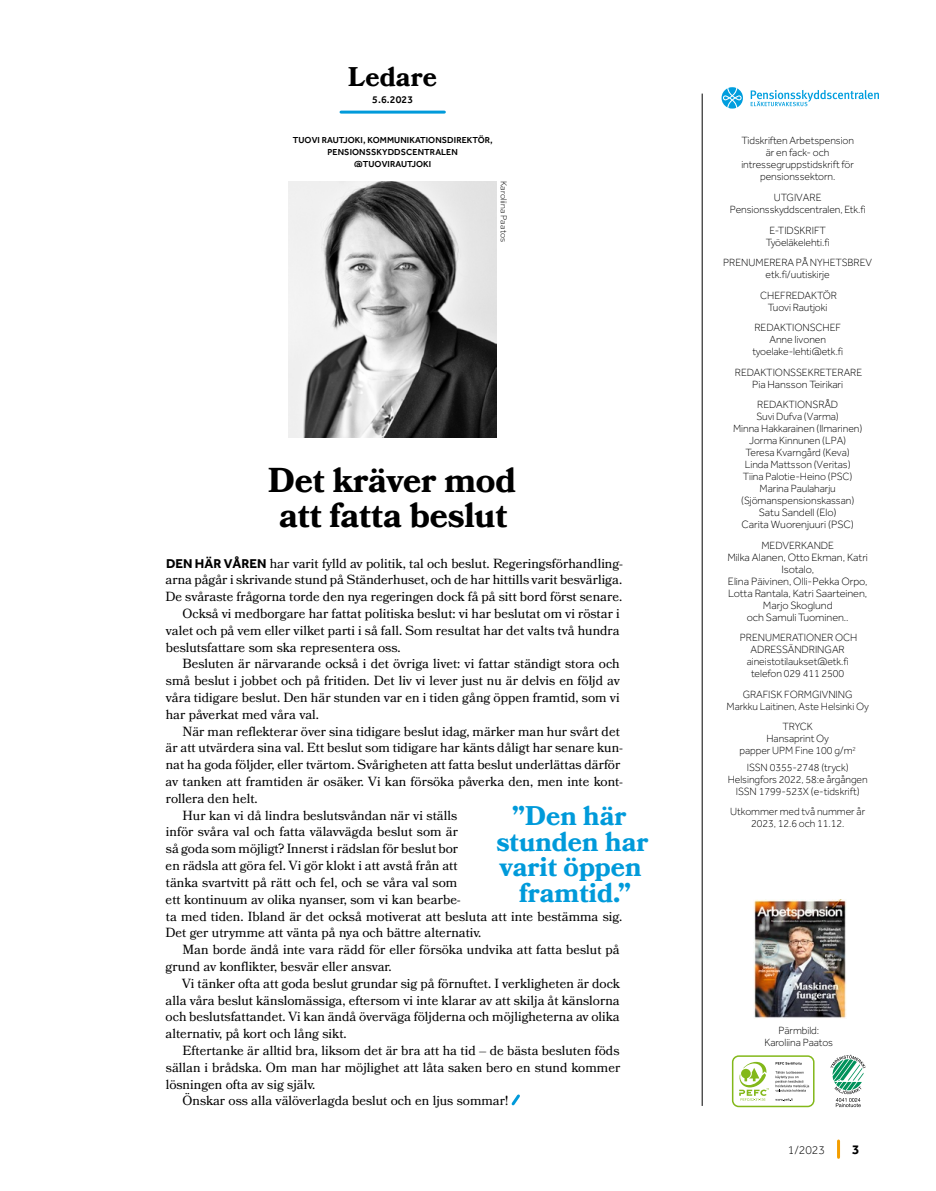
<style>
.page{position:relative;width:936px;height:1191px;background:#fff}
.page>*{position:absolute;margin:0;border:0;box-sizing:border-box;transform-origin:0 0}
._01_otsikko_kainalo{font:700 34.5px/34.5px "Bookmania";letter-spacing:-.005em;color:#000;text-align:center}
.t1{font:700 27px/25.5px "Bookmania";color:#009ada;text-align:center}
.t2{font:700 27px "Bookmania";color:#000}
.t3{font:700 13.5px "Effra";color:#000}
._04_Teksti_sisennys{font:13.2px/16.8px "Bookmania";color:#000;text-align:justify}
._04_Teksti{font:13.2px/16.8px "Bookmania";color:#000;text-align:justify}
.t4{font:300 12px "Effra";color:#000}
.t5{font:300 10.95px/12px "Effra";letter-spacing:-.005em;color:#000;text-align:center}
.t6{font:300 10.8px/12px "Effra";letter-spacing:-.005em;color:#000;text-align:center}
.t7{font:500 10.5px "Effra";color:#000}
._03_Tekijä{font:500 9px/12px "Effra";letter-spacing:.01em;color:#000;text-align:center}
.t8{font:300 9px "Effra";letter-spacing:.01em;color:#000}
.s1{font-family:"Effra";font-weight:700}
</style>
<div class="page">
<img style="left:289px;top:181px;width:207px;height:256px">
<hr style="left:702px;top:94px;width:1px;height:1012px;background:#000">
<svg style="left:511px;top:1094px;width:9px;height:12px"></svg>
<svg style="left:739px;top:1061px;width:29px;height:39px"></svg>
<svg style="left:775px;top:1062px;width:26px;height:2px"></svg>
<svg style="left:775px;top:1071px;width:34px;height:20px"></svg>
<svg style="left:775px;top:1098px;width:18px;height:3px"></svg>
<div style="left:731px;top:1055px;width:83px;height:52px;border:2px solid #83b81a;border-radius:6px"></div>
<svg style="left:830px;top:1054px;width:35px;height:53px"></svg>
<img style="left:754px;top:899px;width:92px;height:119px">
<svg style="left:750px;top:90px;width:128px;height:16px"></svg>
<svg style="left:721px;top:87px;width:22px;height:22px"></svg>
<hr style="left:837px;top:1141px;width:3px;height:16px;background:#f49e00">
<hr style="left:341px;top:111px;width:103px;height:3px;background:#009ada">
<h2 class="t2" style="left:348px;top:61px;width:90px">Ledare</h2>
<p class="t7" style="left:372px;top:94px;width:42px">5.6.2023</p>
<p class="_03_Tekijä" style="left:293px;top:134px;width:201px">TUOVI RAUTJOKI, KOMMUNIKATIONSDIREKTÖR,<br>PENSIONSSKYDDSCENTRALEN @TUOVIRAUTJOKI</p>
<p class="t8" style="left:508px;top:181px;width:62px;rotate:90deg">Karoliina Paatos</p>
<p class="_01_otsikko_kainalo" style="left:268px;top:463px;width:249px">Det kräver mod att fatta beslut</p>
<p class="_04_Teksti" style="left:165px;top:554px;width:458px"><span class="s1">DEN HÄR VÅREN</span> har varit fylld av politik, tal och beslut. Regeringsförhandling&shy;arna pågår i skrivande stund på Ständerhuset, och de har hittills varit besvärliga.<br>De svåraste frågorna torde den nya regeringen dock få på sitt bord först senare.</p>
<p class="_04_Teksti_sisennys" style="left:166px;top:605px;width:455px;text-indent:17px">Också vi medborgare har fattat politiska beslut: vi har beslutat om vi röstar i valet och på vem eller vilket parti i så fall. Som resultat har det valts två hundra beslutsfattare som ska representera oss.</p>
<p class="_04_Teksti_sisennys" style="left:166px;top:655px;width:455px;text-indent:17px">Besluten är närvarande också i det övriga livet: vi fattar ständigt stora och små beslut i jobbet och på fritiden. Det liv vi lever just nu är delvis en följd av våra tidigare beslut. Den här stunden var en i tiden gång öppen framtid, som vi har påverkat med våra val.</p>
<p class="_04_Teksti_sisennys" style="left:166px;top:722px;width:458px;text-align:left;text-indent:17px">När man reflekterar över sina tidigare beslut idag, märker man hur svårt det är att utvärdera sina val. Ett beslut som tidigare har känts dåligt har senare kun&shy;nat ha goda följder, eller tvärtom. Svårigheten att fatta beslut underlättas därför av tanken att framtiden är osäker. Vi kan försöka påverka den, men inte kont&shy;rollera den helt.</p>
<p class="_04_Teksti_sisennys" style="left:165px;top:806px;width:458px;text-align:left;text-indent:17px">Hur kan vi då lindra beslutsvåndan när vi ställs<br>inför svåra val och fatta välavvägda beslut som är<br>så goda som möjligt? Innerst i rädslan för beslut bor<br>en rädsla att göra fel. Vi gör klokt i att avstå från att<br>tänka svartvitt på rätt och fel, och se våra val som<br>ett kontinuum av olika nyanser, som vi kan bearbe-<br>ta med tiden. Ibland är det också motiverat att besluta att inte bestämma sig.<br>Det ger utrymme att vänta på nya och bättre alternativ.</p>
<p class="_04_Teksti_sisennys" style="left:166px;top:941px;width:455px;text-indent:17px">Man borde ändå inte vara rädd för eller försöka undvika att fatta beslut på grund av konflikter, besvär eller ansvar.</p>
<p class="_04_Teksti_sisennys" style="left:166px;top:974px;width:456px;text-indent:17px">Vi tänker ofta att goda beslut grundar sig på förnuftet. I verkligheten är dock alla våra beslut känslomässiga, eftersom vi inte klarar av att skilja åt känslorna och beslutsfattandet. Vi kan ändå överväga följderna och möjligheterna av olika alternativ, på kort och lång sikt.</p>
<p class="_04_Teksti_sisennys" style="left:166px;top:1042px;width:456px;text-indent:17px">Eftertanke är alltid bra, liksom det är bra att ha tid – de bästa besluten föds sällan i brådska. Om man har möjlighet att låta saken bero en stund kommer lösningen ofta av sig själv.</p>
<p class="_04_Teksti_sisennys" style="left:182px;top:1092px;width:327px">Önskar oss alla välöverlagda beslut och en ljus sommar!</p>
<h2 class="t1" style="left:496px;top:803px;width:153px">”Den här stunden har varit öppen framtid.”</h2>
<p class="t6" style="left:741px;top:135px;width:114px">Tidskriften Arbetspension är en fack- och intressegruppstidskrift för pensionssektorn.</p>
<p class="t6" style="left:729px;top:191px;width:137px">UTGIVARE<br>Pensionsskyddscentralen, Etk.fi</p>
<p class="t6" style="left:765px;top:224px;width:65px">E-TIDSKRIFT<br>Työeläkelehti.fi</p>
<p class="t6" style="left:723px;top:256px;width:150px">PRENUMERERA PÅ NYHETSBREV etk.fi/uutiskirje</p>
<p class="t6" style="left:760px;top:289px;width:78px">CHEFREDAKTÖR<br>Tuovi Rautjoki</p>
<p class="t6" style="left:752px;top:321px;width:92px">REDAKTIONSCHEF<br>Anne Iivonen tyoelake-lehti@etk.fi</p>
<p class="t6" style="left:735px;top:366px;width:129px">REDAKTIONSSEKRETERARE<br>Pia Hansson Teirikari</p>
<p class="t6" style="left:733px;top:398px;width:131px">REDAKTIONSRÅD<br>Suvi Dufva (Varma)<br>Minna Hakkarainen (Ilmarinen)<br>Jorma Kinnunen (LPA)<br>Teresa Kvarngård (Keva)<br>Linda Mattsson (Veritas)<br>Tiina Palotie-Heino (PSC)<br>Marina Paulaharju (Sjömanspensionskassan)</p>
<p class="t5" style="left:741px;top:506px;width:114px">Satu Sandell (Elo)<br>Carita Wuorenjuuri (PSC)</p>
<p class="t6" style="left:761px;top:539px;width:74px">MEDVERKANDE</p>
<p class="t5" style="left:727px;top:551px;width:142px">Milka Alanen, Otto Ekman, Katri<br>Isotalo,<br>Elina Päivinen, Olli-Pekka Orpo,<br>Lotta Rantala, Katri Saarteinen,<br>Marjo Skoglund<br>och Samuli Tuominen..</p>
<p class="t6" style="left:739px;top:631px;width:119px">PRENUMERATIONER OCH<br>ADRESSÄNDRINGAR aineistotilaukset@etk.fi telefon 029 411 2500</p>
<p class="t6" style="left:726px;top:688px;width:144px">GRAFISK FORMGIVNING<br>Markku Laitinen, Aste Helsinki Oy</p>
<p class="t6" style="left:739px;top:720px;width:118px">TRYCK<br>Hansaprint Oy<br>papper UPM Fine 100 g/m<sup>2</sup></p>
<p class="t6" style="left:727px;top:761px;width:141px">ISSN 0355-2748 (tryck)<br>Helsingfors 2022, 58:e årgången<br>ISSN 1799-523X (e-tidskrift)</p>
<p class="t6" style="left:730px;top:805px;width:136px">Utkommer med två nummer år<br>2023, 12.6 och 11.12.</p>
<p class="t6" style="left:764px;top:1024px;width:70px">Pärmbild:<br>Karoliina Paatos</p>
<p class="t4" style="left:787px;top:1143px;width:39px">1/2023</p>
<p class="t3" style="left:852px;top:1141px;width:9px">3</p>
</div>
